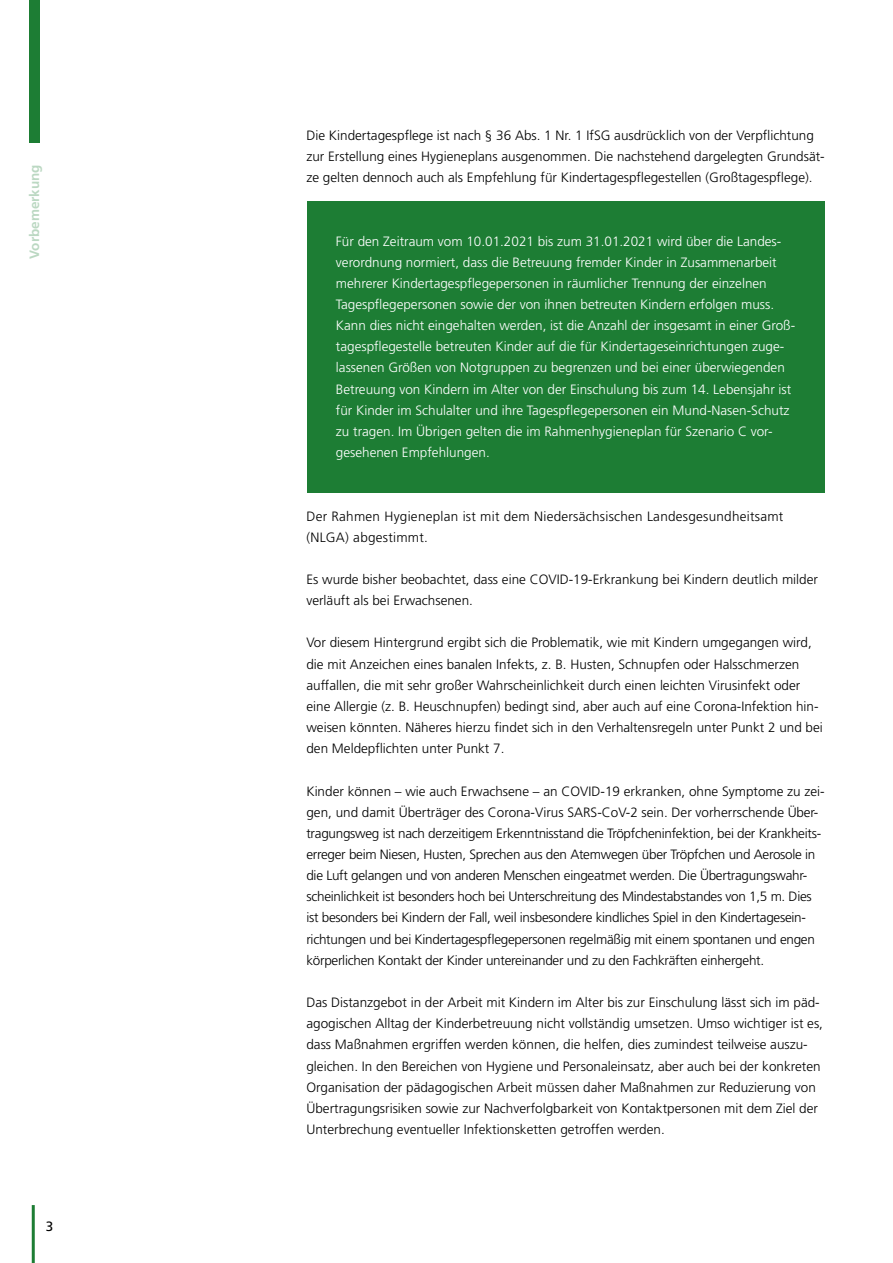
<style>
.page{position:relative;width:893px;height:1263px;background:#fff}
.page>*{position:absolute;margin:0;border:0;box-sizing:border-box;transform-origin:0 0}
.t1{font:300 13.5px/21.1px "Frutiger LT Std";color:#000}
.t2{font:300 13.5px/21.1px "Frutiger LT Std";letter-spacing:-.02em;color:#000}
.t3{font:300 13.5px/21.1px "Frutiger LT Std";color:#fff}
.t4{font:300 13.5px/21.1px "Frutiger LT Std";letter-spacing:.02em;color:#000}
.t5{font:700 13.5px "Frutiger LT Std";color:#bbd8c2}
.t6{font:13.5px "Frutiger LT Std";color:#000}
</style>
<div class="page">
<div style="left:29px;top:0;width:10px;height:142px;background:#1d7d34"></div>
<hr style="left:32px;top:1205px;width:3px;height:58px;background:#1d7d34">
<div style="left:307px;top:202px;width:517px;height:291px;background:#1d7d34"></div>
<p class="t5" style="left:26px;top:259px;width:96px;rotate:-90deg">Vorbemerkung</p>
<p class="t6" style="left:46px;top:1218px;width:9px">3</p>
<p class="t1" style="left:306px;top:125px;width:520px">Die Kindertagespflege ist nach § 36 Abs. 1 Nr. 1 IfSG ausdrücklich von der Verpflichtung zur Erstellung eines Hygieneplans ausgenommen. Die nachstehend dargelegten Grundsät&shy;ze gelten dennoch auch als Empfehlung für Kindertagespflegestellen (Großtagespflege).</p>
<p class="t3" style="left:336px;top:230px;width:461px">Für den Zeitraum vom 10.01.2021 bis zum 31.01.2021 wird über die Landes&shy;verordnung normiert, dass die Betreuung fremder Kinder in Zusammenarbeit mehrerer Kindertagespflegepersonen in räumlicher Trennung der einzelnen Tagespflegepersonen sowie der von ihnen betreuten Kindern erfolgen muss.<br>Kann dies nicht eingehalten werden, ist die Anzahl der insgesamt in einer Groß&shy;tagespflegestelle betreuten Kinder auf die für Kindertageseinrichtungen zuge&shy;lassenen Größen von Notgruppen zu begrenzen und bei einer überwiegenden Betreuung von Kindern im Alter von der Einschulung bis zum 14. Lebensjahr ist für Kinder im Schulalter und ihre Tagespflegepersonen ein Mund-Nasen-Schutz zu tragen. Im Übrigen gelten die im Rahmenhygieneplan für Szenario C vor&shy;gesehenen Empfehlungen.</p>
<p class="t4" style="left:306px;top:505px;width:479px">Der Rahmen Hygieneplan ist mit dem Niedersächsischen Landesgesundheitsamt (NLGA) abgestimmt.</p>
<p class="t1" style="left:306px;top:569px;width:513px">Es wurde bisher beobachtet, dass eine COVID-19-Erkrankung bei Kindern deutlich milder verläuft als bei Erwachsenen.</p>
<p class="t1" style="left:306px;top:632px;width:518px">Vor diesem Hintergrund ergibt sich die Problematik, wie mit Kindern umgegangen wird, die mit Anzeichen eines banalen Infekts, z. B. Husten, Schnupfen oder Halsschmerzen auffallen, die mit sehr großer Wahrscheinlichkeit durch einen leichten Virusinfekt oder eine Allergie (z. B. Heuschnupfen) bedingt sind, aber auch auf eine Corona-Infektion hin&shy;weisen könnten. Näheres hierzu findet sich in den Verhaltensregeln unter Punkt 2 und bei den Meldepflichten unter Punkt 7.</p>
<p class="t2" style="left:306px;top:780px;width:520px">Kinder können – wie auch Erwachsene – an COVID-19 erkranken, ohne Symptome zu zei&shy;gen, und damit Überträger des Corona-Virus SARS-CoV-2 sein. Der vorherrschende Über&shy;tragungsweg ist nach derzeitigem Erkenntnisstand die Tröpfcheninfektion, bei der Krankheits&shy;erreger beim Niesen, Husten, Sprechen aus den Atemwegen über Tröpfchen und Aerosole in die Luft gelangen und von anderen Menschen eingeatmet werden. Die Übertragungswahr&shy;scheinlichkeit ist besonders hoch bei Unterschreitung des Mindestabstandes von 1,5 m. Dies ist besonders bei Kindern der Fall, weil insbesondere kindliches Spiel in den Kindertagesein&shy;richtungen und bei Kindertagespflegepersonen regelmäßig mit einem spontanen und engen körperlichen Kontakt der Kinder untereinander und zu den Fachkräften einhergeht.</p>
<p class="t1" style="left:306px;top:992px;width:518px">Das Distanzgebot in der Arbeit mit Kindern im Alter bis zur Einschulung lässt sich im päd&shy;agogischen Alltag der Kinderbetreuung nicht vollständig umsetzen. Umso wichtiger ist es, dass Maßnahmen ergriffen werden können, die helfen, dies zumindest teilweise auszu&shy;gleichen. In den Bereichen von Hygiene und Personaleinsatz, aber auch bei der konkreten Organisation der pädagogischen Arbeit müssen daher Maßnahmen zur Reduzierung von Übertragungsrisiken sowie zur Nachverfolgbarkeit von Kontaktpersonen mit dem Ziel der Unterbrechung eventueller Infektionsketten getroffen werden.</p>
</div>
